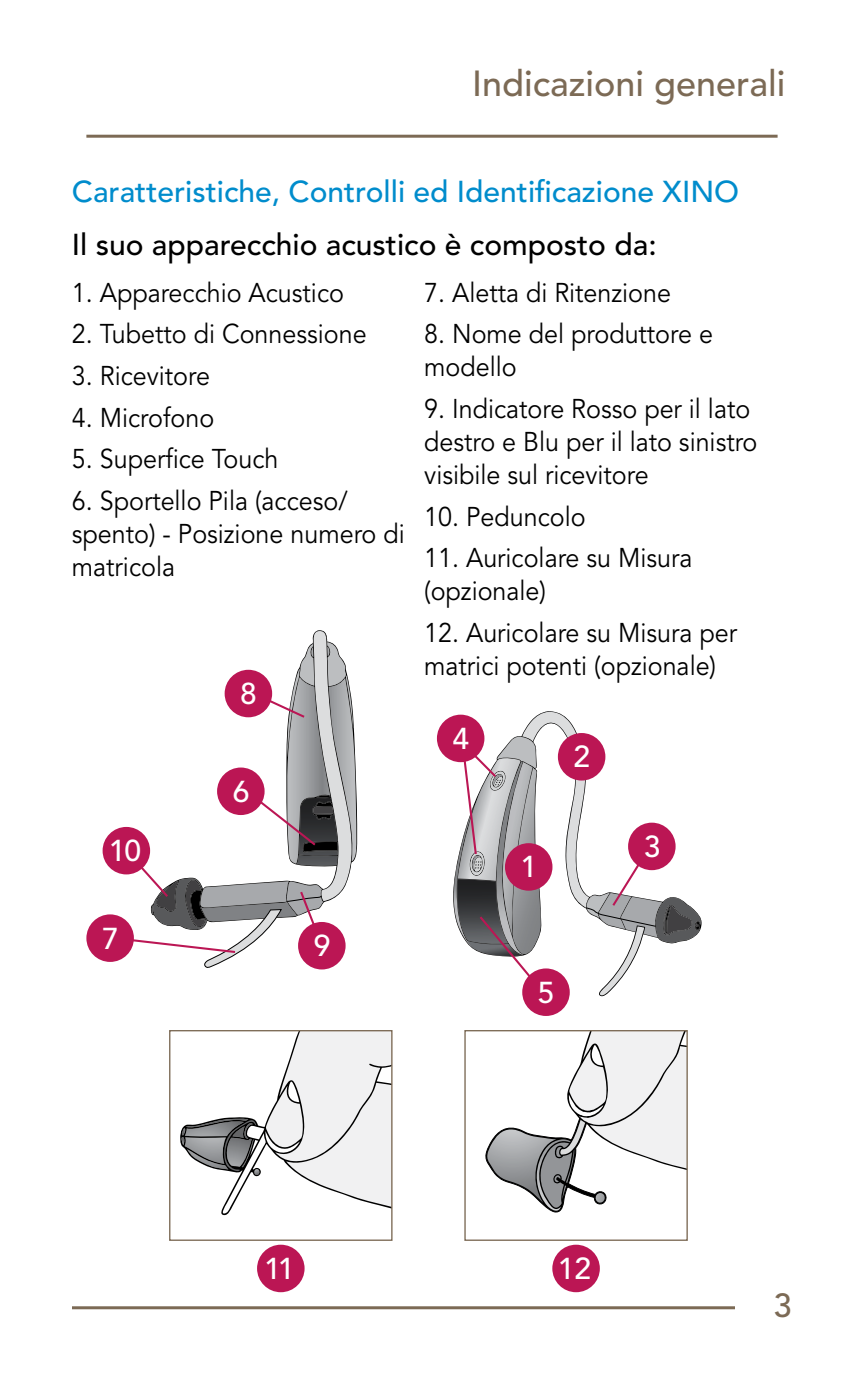
<style>
.page{position:relative;width:864px;height:1377px;background:#fff}
.page>*{position:absolute;margin:0;border:0;box-sizing:border-box;transform-origin:0 0}
.t1{font:500 36px "Avenir LT Std";color:#7c6a55}
.t2{font:500 33px "Avenir LT Std";color:#7c6a55}
.t3{font:500 30px "Avenir LT Std";color:#008ccc}
.t4{font:500 30px "Avenir LT Std";color:#000}
.t5{font:500 30px "Avenir LT Std";color:#fff}
.t6{font:27px/33px "Avenir LT SLI Std Book";color:#000;scale:.93 1}
</style>
<div class="page">
<hr style="left:72px;top:1306px;width:663px;height:3px;background:#7c6a55">
<hr style="left:86px;top:135px;width:692px;height:3px;background:#7c6a55">
<svg style="left:485px;top:1032px;width:201px;height:181px"></svg>
<div style="left:464px;top:1030px;width:224px;height:211px;border:1px solid #7c6a55"></div>
<div style="left:552px;top:1245px;width:48px;height:47px;background:#bb1654;border-radius:50%"></div>
<svg style="left:180px;top:1032px;width:211px;height:184px"></svg>
<div style="left:169px;top:1030px;width:224px;height:211px;border:1px solid #7c6a55"></div>
<div style="left:257px;top:1245px;width:48px;height:47px;background:#bb1654;border-radius:50%"></div>
<svg style="left:453px;top:711px;width:249px;height:285px"></svg>
<div style="left:437px;top:715px;width:47px;height:47px;background:#bb1654;border-radius:50%"></div>
<div style="left:558px;top:733px;width:47px;height:48px;background:#bb1654;border-radius:50%"></div>
<div style="left:505px;top:843px;width:47px;height:48px;background:#bb1654;border-radius:50%"></div>
<div style="left:628px;top:823px;width:48px;height:47px;background:#bb1654;border-radius:50%"></div>
<div style="left:522px;top:968px;width:48px;height:48px;background:#bb1654;border-radius:50%"></div>
<svg style="left:109px;top:630px;width:247px;height:339px"></svg>
<div style="left:86px;top:914px;width:48px;height:48px;background:#bb1654;border-radius:50%"></div>
<div style="left:103px;top:827px;width:47px;height:47px;background:#bb1654;border-radius:50%"></div>
<div style="left:217px;top:768px;width:48px;height:47px;background:#bb1654;border-radius:50%"></div>
<div style="left:225px;top:670px;width:47px;height:47px;background:#bb1654;border-radius:50%"></div>
<div style="left:298px;top:922px;width:48px;height:47px;background:#bb1654;border-radius:50%"></div>
<h1 class="t1" style="left:472px;top:63px;width:315px">Indicazioni generali</h1>
<p class="t3" style="left:72px;top:175px;width:669px">Caratteristiche, Controlli ed Identificazione XINO</p>
<p class="t4" style="left:72px;top:227px;width:586px">Il suo apparecchio acustico è composto da:</p>
<p class="t6" style="left:72px;top:277px;width:294px">1. Apparecchio Acustico</p>
<p class="t6" style="left:72px;top:318px;width:319px">2. Tubetto di Connessione</p>
<p class="t6" style="left:72px;top:360px;width:150px">3. Ricevitore</p>
<p class="t6" style="left:72px;top:402px;width:155px">4. Microfono</p>
<p class="t6" style="left:72px;top:443px;width:224px">5. Superfice Touch</p>
<p class="t6" style="left:72px;top:485px;width:360px">6. Sportello Pila (acceso/ spento) - Posizione numero di matricola</p>
<p class="t6" style="left:424px;top:277px;width:267px">7. Aletta di Ritenzione</p>
<p class="t6" style="left:424px;top:318px;width:312px">8. Nome del produttore e modello</p>
<p class="t6" style="left:424px;top:393px;width:360px">9. Indicatore Rosso per il lato destro e Blu per il lato sinistro visibile sul ricevitore</p>
<p class="t6" style="left:424px;top:501px;width:175px">10. Peduncolo</p>
<p class="t6" style="left:424px;top:542px;width:290px">11. Auricolare su Misura (opzionale)</p>
<p class="t6" style="left:424px;top:617px;width:338px">12. Auricolare su Misura per matrici potenti (opzionale)</p>
<p class="t5" style="left:240px;top:676px;width:18px">8</p>
<p class="t5" style="left:109px;top:833px;width:34px">10</p>
<p class="t5" style="left:102px;top:921px;width:18px">7</p>
<p class="t5" style="left:233px;top:774px;width:18px">6</p>
<p class="t5" style="left:314px;top:928px;width:18px">9</p>
<p class="t5" style="left:453px;top:721px;width:18px">4</p>
<p class="t5" style="left:521px;top:850px;width:18px">1</p>
<p class="t5" style="left:574px;top:739px;width:18px">2</p>
<p class="t5" style="left:538px;top:975px;width:18px">5</p>
<p class="t5" style="left:644px;top:829px;width:18px">3</p>
<p class="t5" style="left:264px;top:1251px;width:32px">11</p>
<p class="t5" style="left:558px;top:1251px;width:35px">12</p>
<p class="t2" style="left:774px;top:1287px;width:20px">3</p>
</div>
